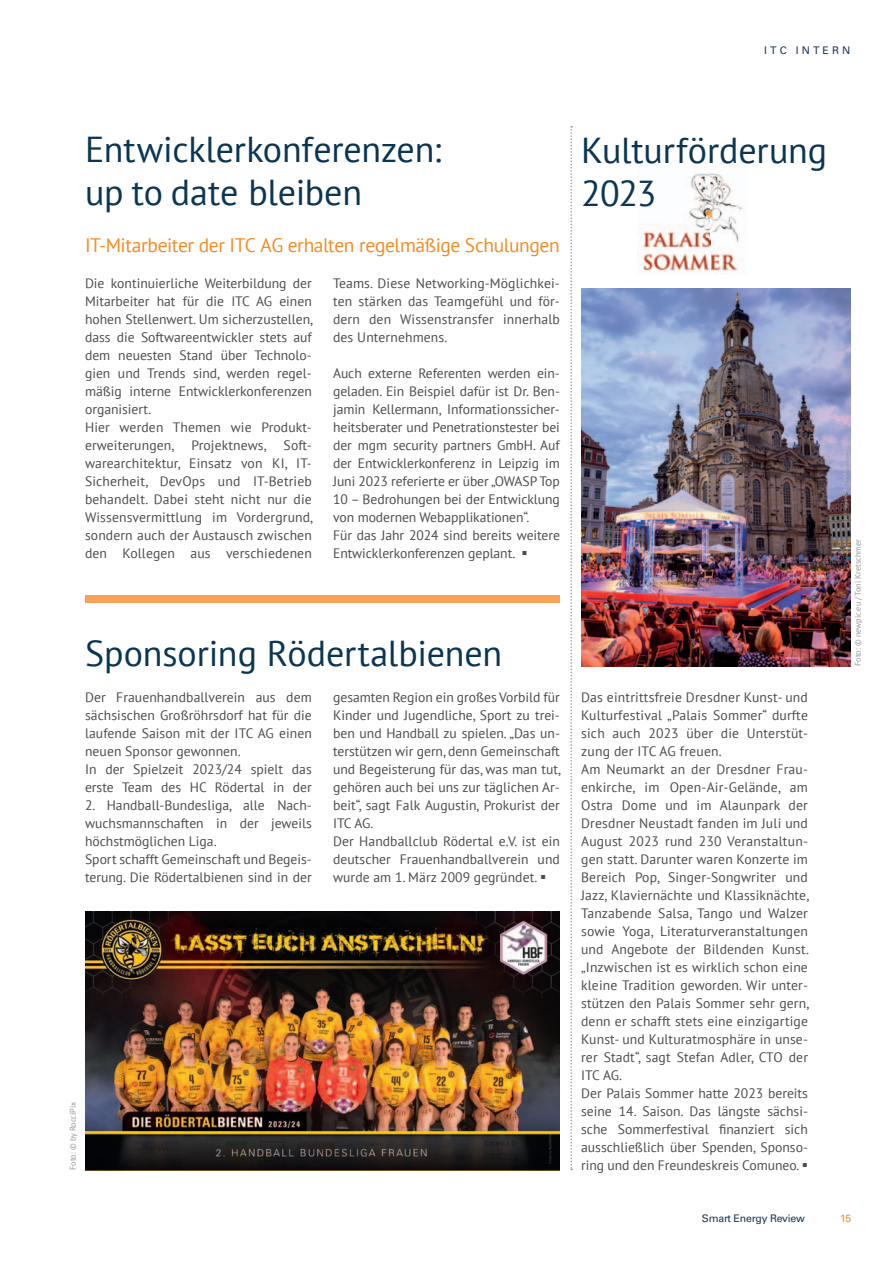
<style>
.page{position:relative;width:893px;height:1263px;background:#fff}
.page>*{position:absolute;margin:0;border:0;box-sizing:border-box;transform-origin:0 0}
.t1{font:36px/43.2px "PT Sans";letter-spacing:-.005em;color:#0a3553}
.t2{font:19.5px "PT Sans";letter-spacing:-.02em;color:#f38b24}
.t3{font:13.65px/18px "PT Sans";color:#4b4c4d}
.t4{font:500 10.5px "Univers CE";letter-spacing:-.02em;color:#1b3656}
.t5{font:500 10.5px "Univers CE";letter-spacing:.3em;color:#1b3656}
.t6{font:500 10.5px "Univers CE";color:#f38b24}
.t7{font:8.25px "PT Sans";color:#939598}
</style>
<div class="page">
<div style="left:85px;top:595px;width:475px;height:8px;background:#f8a357"></div>
<img style="left:85px;top:911px;width:475px;height:259px">
<img style="left:637px;top:173px;width:107px;height:102px">
<img style="left:581px;top:288px;width:269px;height:378px">
<svg style="left:570px;top:126px;width:2px;height:1044px"></svg>
<p class="t5" style="left:764px;top:44px;width:88px">ITC INTERN</p>
<h1 class="t1" style="left:85px;top:126px;width:358px">Entwicklerkonferenzen: up to date bleiben</h1>
<h2 class="t2" style="left:85px;top:233px;width:476px">IT-Mitarbeiter der ITC AG erhalten regelmäßige Schulungen</h2>
<p class="t3" style="left:85px;top:274px;width:229px">Die kontinuierliche Weiterbildung der<br>Mitarbeiter hat für die ITC AG einen hohen Stellenwert. Um sicherzustellen, dass die Softwareentwickler stets auf dem neuesten Stand über Technolo&shy;gien und Trends sind, werden regel&shy;mäßig interne Entwicklerkonferenzen organisiert.<br>Hier werden Themen wie Produkt&shy;erweiterungen,</p>
<p class="t3" style="left:85px;top:436px;width:229px;text-align:justify;text-indent:199px">Soft&shy;warearchitektur, Einsatz von KI, IT-Sicherheit, DevOps und IT-Betrieb behandelt. Dabei steht nicht nur die Wissensvermittlung im Vordergrund, sondern auch der Austausch zwischen den Kollegen aus verschiedenen</p>
<p class="t3" style="left:191px;top:436px;width:77px">Projektnews,</p>
<p class="t3" style="left:333px;top:274px;width:228px;text-align:justify">Teams. Diese Networking-Möglichkei&shy;ten stärken das Teamgefühl und för&shy;dern den Wissenstransfer innerhalb des Unternehmens.</p>
<p class="t3" style="left:333px;top:364px;width:228px">Auch externe Referenten werden ein&shy;geladen. Ein Beispiel dafür ist Dr. Ben&shy;jamin Kellermann, Informationssicher&shy;heitsberater und Penetrationstester bei der mgm security partners GmbH. Auf der Entwicklerkonferenz in Leipzig im Juni 2023 referierte er über „OWASP Top 10 – Bedrohungen bei der Entwicklung von modernen Webapplikationen“.<br>Für das Jahr 2024 sind bereits weitere Entwicklerkonferenzen geplant. ▪</p>
<h1 class="t1" style="left:85px;top:631px;width:418px">Sponsoring Rödertalbienen</h1>
<p class="t3" style="left:85px;top:688px;width:228px">Der Frauenhandballverein aus dem sächsischen Großröhrsdorf hat für die laufende Saison mit der ITC AG einen neuen Sponsor gewonnen.<br>In der Spielzeit 2023/24 spielt das erste Team des HC Rödertal in der</p>
<p class="t3" style="left:85px;top:796px;width:228px">2. Handball-Bundesliga, alle Nach&shy;wuchsmannschaften in der jeweils höchstmöglichen Liga.<br>Sport schafft Gemeinschaft und Begeis&shy;terung. Die Rödertalbienen sind in der</p>
<p class="t3" style="left:333px;top:688px;width:229px">gesamten Region ein großes Vorbild für Kinder und Jugendliche, Sport zu trei&shy;ben und Handball zu spielen. „Das un&shy;terstützen wir gern, denn Gemeinschaft und Begeisterung für das, was man tut, gehören auch bei uns zur täglichen Ar&shy;beit“, sagt Falk Augustin, Prokurist der ITC AG.<br>Der Handballclub Rödertal e.V. ist ein deutscher Frauenhandballverein und wurde am 1. März 2009 gegründet. ▪</p>
<p class="t7" style="left:68px;top:1170px;width:70px;rotate:-90deg">Foto: © by RocciPix</p>
<h1 class="t1" style="left:581px;top:127px;width:248px">Kulturförderung<br>2023</h1>
<p class="t3" style="left:581px;top:688px;width:229px">Das eintrittsfreie Dresdner Kunst- und Kulturfestival „Palais Sommer“ durfte sich auch 2023 über die Unterstüt&shy;zung der ITC AG freuen.<br>Am Neumarkt an der Dresdner Frau&shy;enkirche, im Open-Air-Gelände, am Ostra Dome und im Alaunpark der Dresdner Neustadt fanden im Juli und August 2023 rund 230 Veranstaltun&shy;gen statt. Darunter waren Konzerte im Bereich Pop, Singer-Songwriter und Jazz, Klaviernächte und Klassiknächte, Tanzabende Salsa, Tango und Walzer sowie Yoga, Literaturveranstaltungen und Angebote der Bildenden Kunst. „Inzwischen ist es wirklich schon eine kleine Tradition geworden. Wir unter&shy;stützen den Palais Sommer sehr gern, denn er schafft stets eine einzigartige Kunst- und Kulturatmosphäre in unse&shy;rer Stadt“, sagt Stefan Adler, CTO der ITC AG.<br>Der Palais Sommer hatte 2023 bereits seine 14. Saison. Das längste sächsi&shy;sche Sommerfestival finanziert sich ausschließlich über Spenden, Sponso&shy;ring und den Freundeskreis Comuneo. ▪</p>
<p class="t7" style="left:853px;top:666px;width:129px;rotate:-90deg">Foto: © newpic.eu / Toni Kretschmer</p>
<p class="t4" style="left:702px;top:1212px;width:105px">Smart Energy Review</p>
<p class="t6" style="left:840px;top:1212px;width:13px">15</p>
</div>
